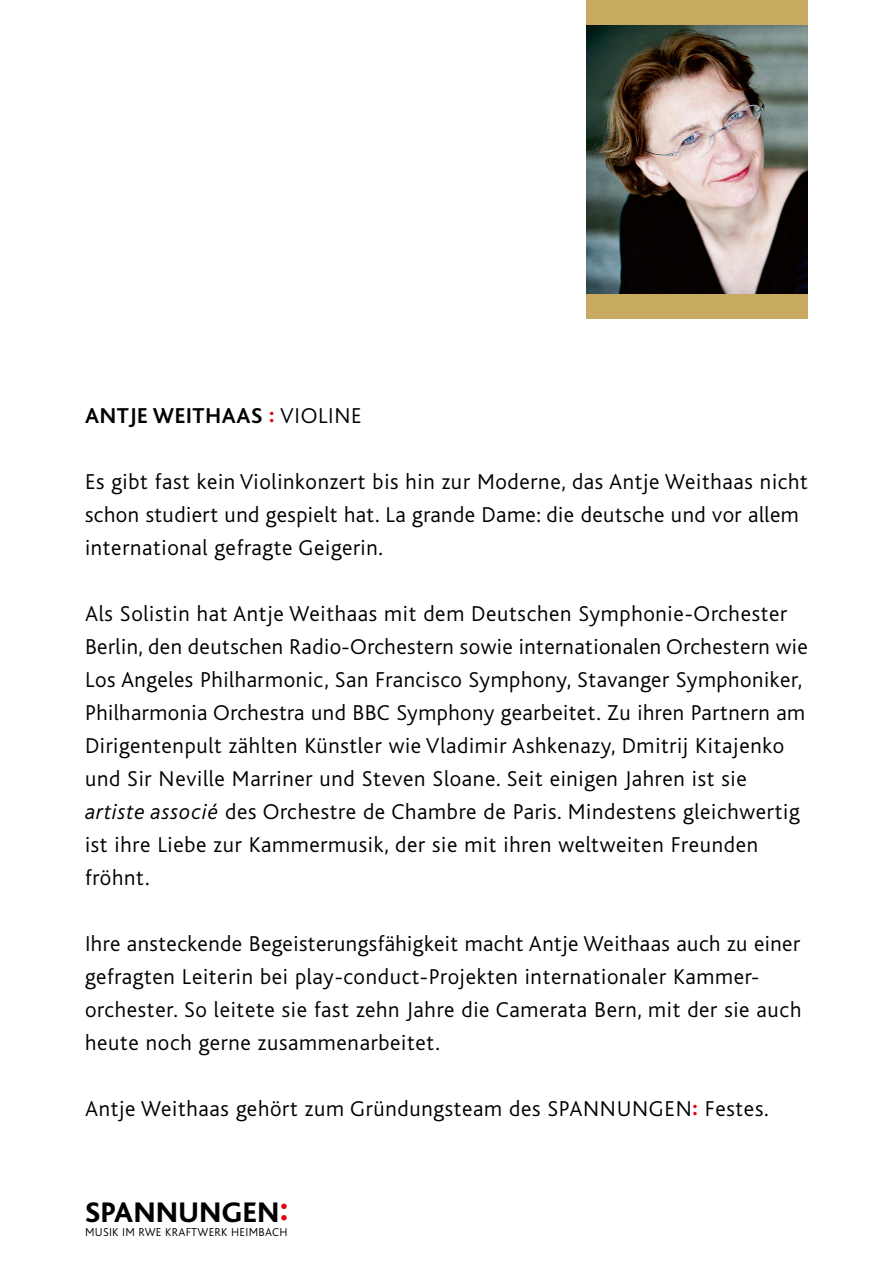
<style>
.page{position:relative;width:893px;height:1263px;background:#fff}
.page>*{position:absolute;margin:0;border:0;box-sizing:border-box;transform-origin:0 0}
.t1{font:800 29.7px "Bliss";letter-spacing:.02em;color:#000}
.t2{font:300 22.5px/33px "Bliss";letter-spacing:.03em;color:#000}
.t3{font:700 22.5px "Bliss";letter-spacing:.03em;color:#000}
.t4{font:300 12px "Bliss";letter-spacing:.025em;color:#000}
.s1{font-weight:800;color:#e3000f}
.s2{font-weight:300}
.s3{font-style:italic}
.s4{font-size:35.85px;color:#e3000f}
</style>
<div class="page">
<div style="left:587px;top:0;width:221px;height:319px;background:#c7aa60"></div>
<img style="left:587px;top:26px;width:221px;height:267px">
<p class="t3" style="left:85px;top:404px;width:278px">ANTJE WEITHAAS <span class="s1">:</span> <span class="s2">VIOLINE</span></p>
<p class="t2" style="left:85px;top:466px;width:724px">Es gibt fast kein Violinkonzert bis hin zur Moderne, das Antje Weithaas nicht schon studiert und gespielt hat. La grande Dame: die deutsche und vor allem international gefragte Geigerin.</p>
<p class="t2" style="left:85px;top:598px;width:724px">Als Solistin hat Antje Weithaas mit dem Deutschen Symphonie-Orchester Berlin, den deutschen Radio-Orchestern sowie internationalen Orchestern wie Los Angeles Philharmonic, San Francisco Symphony, Stavanger Symphoniker, Philharmonia Orchestra und BBC Symphony gearbeitet. Zu ihren Partnern am Dirigentenpult zählten Künstler wie Vladimir Ashkenazy, Dmitrij Kitajenko und Sir Neville Marriner und Steven Sloane. Seit einigen Jahren ist sie <span class="s3">artiste associé</span> des Orchestre de Chambre de Paris. Mindestens gleichwertig ist ihre Liebe zur Kammermusik, der sie mit ihren weltweiten Freunden fröhnt.</p>
<p class="t2" style="left:85px;top:928px;width:718px">Ihre ansteckende Begeisterungsfähigkeit macht Antje Weithaas auch zu einer gefragten Leiterin bei play-conduct-Projekten internationaler Kammer&shy;orchester. So leitete sie fast zehn Jahre die Camerata Bern, mit der sie auch heute noch gerne zusammenarbeitet.</p>
<p class="t2" style="left:85px;top:1093px;width:685px">Antje Weithaas gehört zum Gründungsteam des SPANNUNGEN<span class="s1">:</span> Festes.</p>
<h1 class="t1" style="left:85px;top:1197px;width:205px">SPANNUNGEN<span class="s4">:</span></h1>
<p class="t4" style="left:85px;top:1226px;width:204px">MUSIK IM RWE KRAFTWERK HEIMBACH</p>
</div>
